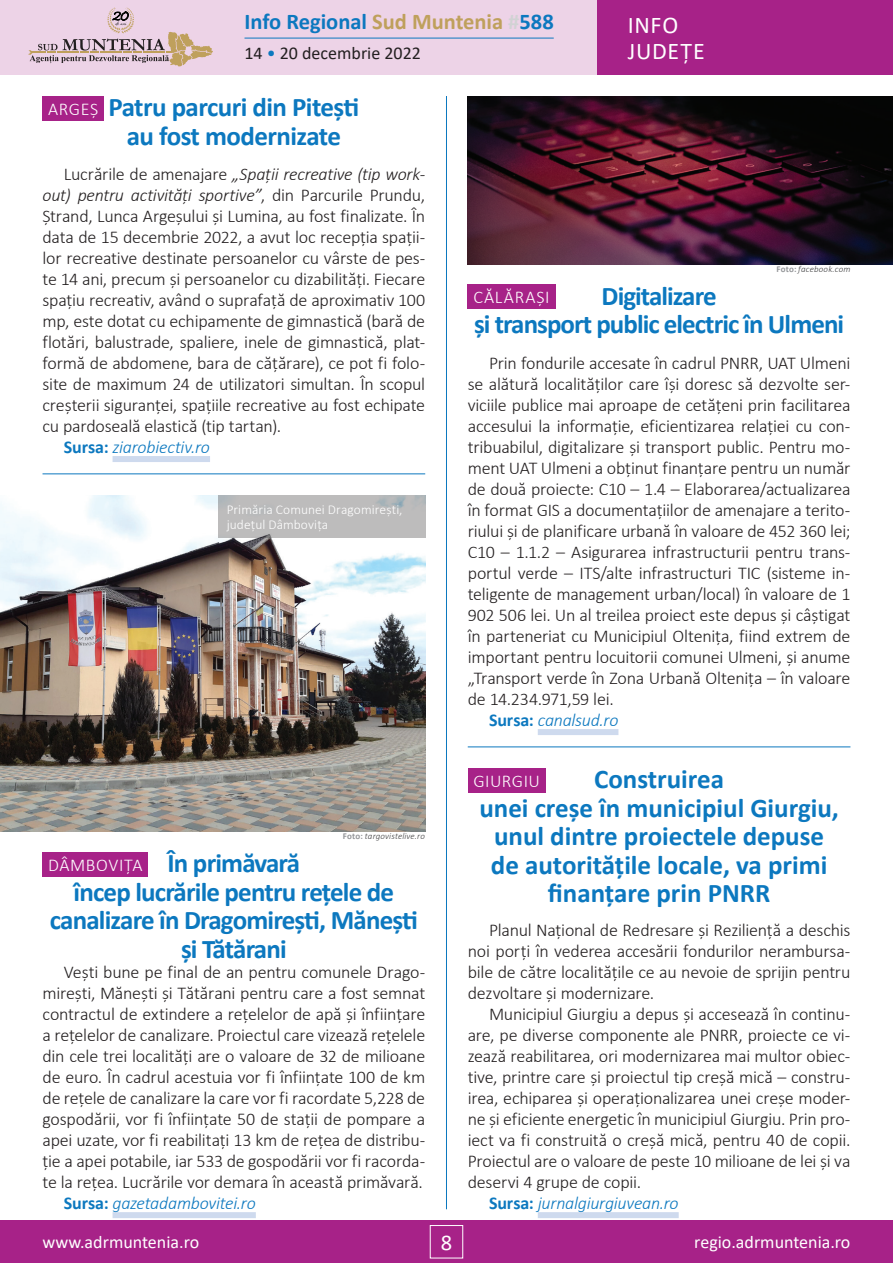
<style>
.page{position:relative;width:893px;height:1263px;background:#fff}
.page>*{position:absolute;margin:0;border:0;box-sizing:border-box;transform-origin:0 0}
.t1{font:700 27px/28.5px "Calibri";letter-spacing:-.03em;color:#0c78bf;text-align:center}
.t2{font:700 27px/28.5px "Calibri";color:#0c78bf;text-align:center}
.t3{font:24px/25.5px "Calibri";letter-spacing:.03em;color:#fff}
.t4{font:700 22.5px "Calibri";color:#0c78bf}
.t5{font:22.5px "Calibri";color:#fff}
.t6{font:300 18px/21px "Calibri";letter-spacing:-.015em;color:#231f20;text-align:justify}
.t7{font:italic 300 18px "Calibri";letter-spacing:-.015em;color:#231f20}
.t8{font:italic 300 18px "Calibri";letter-spacing:-.015em;color:#0c78bf}
.t9{font:18px "Calibri";color:#fff}
.t10{font:300 18px "Calibri";letter-spacing:.03em;color:#fff}
.t11{font:18px "Calibri";color:#231f20}
.t12{font:300 18px "Calibri";letter-spacing:.06em;color:#fff}
.t13{font:300 13.5px/15px "Calibri";letter-spacing:.005em;color:#fff}
.t14{font:italic 300 9px "Calibri";letter-spacing:.015em;color:#3e3e3f}
.s1{color:#bfa05c}
.s2{color:#d1d2d4}
.s3{color:#0c78bf}
.s4{font-style:normal}
.s5{font-weight:700;font-style:normal}
.s6{font-weight:700;font-style:normal;color:#939598}
</style>
<div class="page">
<div style="left:0;top:0;width:893px;height:75px;background:#edd3e7"></div>
<div style="left:597px;top:0;width:296px;height:75px;background:#a72288"></div>
<div style="left:0;top:1220px;width:893px;height:43px;background:#a72288"></div>
<div style="left:430px;top:1225px;width:33px;height:33px;border:1px solid #fff"></div>
<hr style="left:244px;top:38px;width:310px;height:1px;background:#0c78bf">
<svg style="left:29px;top:8px;width:184px;height:58px"></svg>
<div style="left:113px;top:456px;width:97px;height:6px;background:#cedaee"></div>
<hr style="left:446px;top:96px;width:1px;height:1113px;background:#0c78bf">
<div style="left:113px;top:1212px;width:143px;height:6px;background:#cedaee"></div>
<div style="left:538px;top:729px;width:80px;height:6px;background:#cedaee"></div>
<div style="left:43px;top:96px;width:61px;height:24px;background:#a72288"></div>
<div style="left:468px;top:285px;width:88px;height:24px;background:#a72288"></div>
<div style="left:43px;top:852px;width:105px;height:24px;background:#a72288"></div>
<div style="left:468px;top:768px;width:78px;height:24px;background:#a72288"></div>
<hr style="left:468px;top:747px;width:382px;height:1px;background:#0c78bf">
<hr style="left:43px;top:474px;width:382px;height:1px;background:#0c78bf">
<img style="left:0;top:495px;width:425px;height:336px">
<div style="left:538px;top:1212px;width:141px;height:6px;background:#cedaee"></div>
<img style="left:468px;top:96px;width:425px;height:168px">
<div style="left:218px;top:495px;width:207px;height:42px;background:#bdbcbc"></div>
<p class="t4" style="left:244px;top:6px;width:311px">Info Regional <span class="s1">Sud Muntenia</span> <span class="s2">#</span>588</p>
<p class="t11" style="left:244px;top:41px;width:178px">14 <span class="s3">•</span> 20 decembrie 2022</p>
<p class="t10" style="left:48px;top:98px;width:52px">ARGEȘ</p>
<h1 class="t1" style="left:108px;top:93px;width:252px">Patru parcuri din Pitești au fost modernizate</h1>
<h2 class="t3" style="left:628px;top:12px;width:79px">INFO<br>JUDEȚE</h2>
<p class="t7" style="left:64px;top:163px;width:363px"><span class="s4">Lucrările de amenajare</span> „Spații recreative (tip work-</p>
<p class="t7" style="left:43px;top:184px;width:384px">out) pentru activități sportive”<span class="s4">, din Parcurile Prundu,</span></p>
<p class="t6" style="left:43px;top:205px;width:384px">Ștrand, Lunca Argeșului și Lumina, au fost finalizate. În</p>
<p class="t6" style="left:43px;top:226px;width:384px">data de 15 decembrie 2022, a avut loc recepția spații-</p>
<p class="t6" style="left:43px;top:247px;width:384px">lor recreative destinate persoanelor cu vârste de pes-</p>
<p class="t6" style="left:43px;top:268px;width:384px">te 14 ani, precum și persoanelor cu dizabilități. Fiecare</p>
<p class="t6" style="left:43px;top:289px;width:384px">spațiu recreativ, având o suprafață de aproximativ 100</p>
<p class="t6" style="left:43px;top:310px;width:384px">mp, este dotat cu echipamente de gimnastică (bară de</p>
<p class="t6" style="left:43px;top:331px;width:384px">flotări, balustrade, spaliere, inele de gimnastică, plat-</p>
<p class="t6" style="left:43px;top:352px;width:384px">formă de abdomene, bara de cățărare), ce pot fi folo-</p>
<p class="t6" style="left:43px;top:373px;width:384px">site de maximum 24 de utilizatori simultan. În scopul</p>
<p class="t6" style="left:43px;top:394px;width:384px">creșterii siguranței, spațiile recreative au fost echipate</p>
<p class="t6" style="left:43px;top:415px;width:240px">cu pardoseală elastică (tip tartan).</p>
<p class="t8" style="left:64px;top:436px;width:148px"><span class="s5">Sursa:</span> ziarobiectiv.ro</p>
<p class="t13" style="left:227px;top:502px;width:177px">Primăria Comunei Dragomirești, județul Dâmbovița</p>
<p class="t14" style="left:343px;top:830px;width:83px"><span class="s6">Foto:</span> targovistelive.ro</p>
<h1 class="t1" style="left:50px;top:849px;width:370px">În primăvară<br>încep lucrările pentru rețele de canalizare în Dragomirești, Mănești și Tătărani</h1>
<p class="t10" style="left:48px;top:854px;width:96px">DÂMBOVIȚA</p>
<p class="t6" style="left:64px;top:961px;width:363px">Vești bune pe final de an pentru comunele Drago-</p>
<p class="t6" style="left:43px;top:982px;width:384px">mirești, Mănești și Tătărani pentru care a fost semnat</p>
<p class="t6" style="left:43px;top:1003px;width:384px">contractul de extindere a rețelelor de apă și înființare</p>
<p class="t6" style="left:43px;top:1024px;width:384px">a rețelelor de canalizare. Proiectul care vizează rețelele</p>
<p class="t6" style="left:43px;top:1045px;width:384px">din cele trei localități are o valoare de 32 de milioane</p>
<p class="t6" style="left:43px;top:1066px;width:384px">de euro. În cadrul acestuia vor fi înființate 100 de km</p>
<p class="t6" style="left:43px;top:1087px;width:384px">de rețele de canalizare la care vor fi racordate 5,228 de</p>
<p class="t6" style="left:43px;top:1108px;width:384px">gospodării, vor fi înființate 50 de stații de pompare a</p>
<p class="t6" style="left:43px;top:1129px;width:384px">apei uzate, vor fi reabilitați 13 km de rețea de distribu-</p>
<p class="t6" style="left:43px;top:1150px;width:384px">ție a apei potabile, iar 533 de gospodării vor fi racorda-</p>
<p class="t6" style="left:43px;top:1171px;width:382px">te la rețea. Lucrările vor demara în această primăvară.</p>
<p class="t8" style="left:64px;top:1192px;width:194px"><span class="s5">Sursa:</span> gazetadambovitei.ro</p>
<p class="t14" style="left:777px;top:263px;width:75px"><span class="s6">Foto:</span> facebook.com</p>
<h1 class="t1" style="left:474px;top:281px;width:372px">Digitalizare<br>și transport public electric în Ulmeni</h1>
<p class="t12" style="left:473px;top:286px;width:78px">CĂLĂRAȘI</p>
<p class="t6" style="left:489px;top:352px;width:363px">Prin fondurile accesate în cadrul PNRR, UAT Ulmeni</p>
<p class="t6" style="left:468px;top:373px;width:384px">se alătură localităților care își doresc să dezvolte ser-</p>
<p class="t6" style="left:468px;top:394px;width:384px">viciile publice mai aproape de cetățeni prin facilitarea</p>
<p class="t6" style="left:468px;top:415px;width:384px">accesului la informație, eficientizarea relației cu con-</p>
<p class="t6" style="left:468px;top:436px;width:384px">tribuabilul, digitalizare și transport public. Pentru mo-</p>
<p class="t6" style="left:468px;top:457px;width:384px">ment UAT Ulmeni a obținut finanțare pentru un număr</p>
<p class="t6" style="left:468px;top:478px;width:384px">de două proiecte: C10 – 1.4 – Elaborarea/actualizarea</p>
<p class="t6" style="left:468px;top:499px;width:384px">în format GIS a documentațiilor de amenajare a terito-</p>
<p class="t6" style="left:468px;top:520px;width:384px">riului și de planificare urbană în valoare de 452 360 lei;</p>
<p class="t6" style="left:468px;top:541px;width:384px">C10 – 1.1.2 – Asigurarea infrastructurii pentru trans-</p>
<p class="t6" style="left:468px;top:562px;width:384px">portul verde – ITS/alte infrastructuri TIC (sisteme in-</p>
<p class="t6" style="left:468px;top:583px;width:384px">teligente de management urban/local) în valoare de 1</p>
<p class="t6" style="left:468px;top:604px;width:384px">902 506 lei. Un al treilea proiect este depus și câștigat</p>
<p class="t6" style="left:468px;top:625px;width:384px">în parteneriat cu Municipiul Oltenița, fiind extrem de</p>
<p class="t6" style="left:468px;top:646px;width:384px">important pentru locuitorii comunei Ulmeni, și anume</p>
<p class="t6" style="left:468px;top:667px;width:384px">„Transport verde în Zona Urbană Oltenița – în valoare</p>
<p class="t6" style="left:468px;top:688px;width:147px">de 14.234.971,59 lei.</p>
<p class="t8" style="left:489px;top:709px;width:131px"><span class="s5">Sursa:</span> canalsud.ro</p>
<h1 class="t2" style="left:479px;top:765px;width:361px">Construirea<br>unei creșe în municipiul Giurgiu, unul dintre proiectele depuse de autoritățile locale, va primi finanțare prin PNRR</h1>
<p class="t10" style="left:473px;top:770px;width:68px">GIURGIU</p>
<p class="t6" style="left:468px;top:919px;width:384px;text-indent:21px">Planul Național de Redresare și Reziliență a deschis noi porți în vederea accesării fondurilor nerambursa&shy;bile de către localitățile ce au nevoie de sprijin pentru dezvoltare și modernizare.</p>
<p class="t6" style="left:489px;top:1003px;width:363px">Municipiul Giurgiu a depus și accesează în continu-</p>
<p class="t6" style="left:468px;top:1024px;width:384px">are, pe diverse componente ale PNRR, proiecte ce vi-</p>
<p class="t6" style="left:468px;top:1045px;width:384px">zează reabilitarea, ori modernizarea mai multor obiec-</p>
<p class="t6" style="left:468px;top:1066px;width:384px">tive, printre care și proiectul tip creșă mică – constru-</p>
<p class="t6" style="left:468px;top:1087px;width:384px">irea, echiparea și operaționalizarea unei creșe moder-</p>
<p class="t6" style="left:468px;top:1108px;width:384px">ne și eficiente energetic în municipiul Giurgiu. Prin pro-</p>
<p class="t6" style="left:468px;top:1129px;width:384px">iect va fi construită o creșă mică, pentru 40 de copii.</p>
<p class="t6" style="left:468px;top:1150px;width:384px">Proiectul are o valoare de peste 10 milioane de lei și va</p>
<p class="t6" style="left:468px;top:1171px;width:175px">deservi 4 grupe de copii.</p>
<p class="t8" style="left:489px;top:1192px;width:191px"><span class="s5">Sursa:</span> jurnalgiurgiuvean.ro</p>
<p class="t9" style="left:43px;top:1230px;width:158px">www.adrmuntenia.ro</p>
<p class="t5" style="left:441px;top:1226px;width:13px">8</p>
<p class="t9" style="left:694px;top:1230px;width:158px">regio.adrmuntenia.ro</p>
</div>
